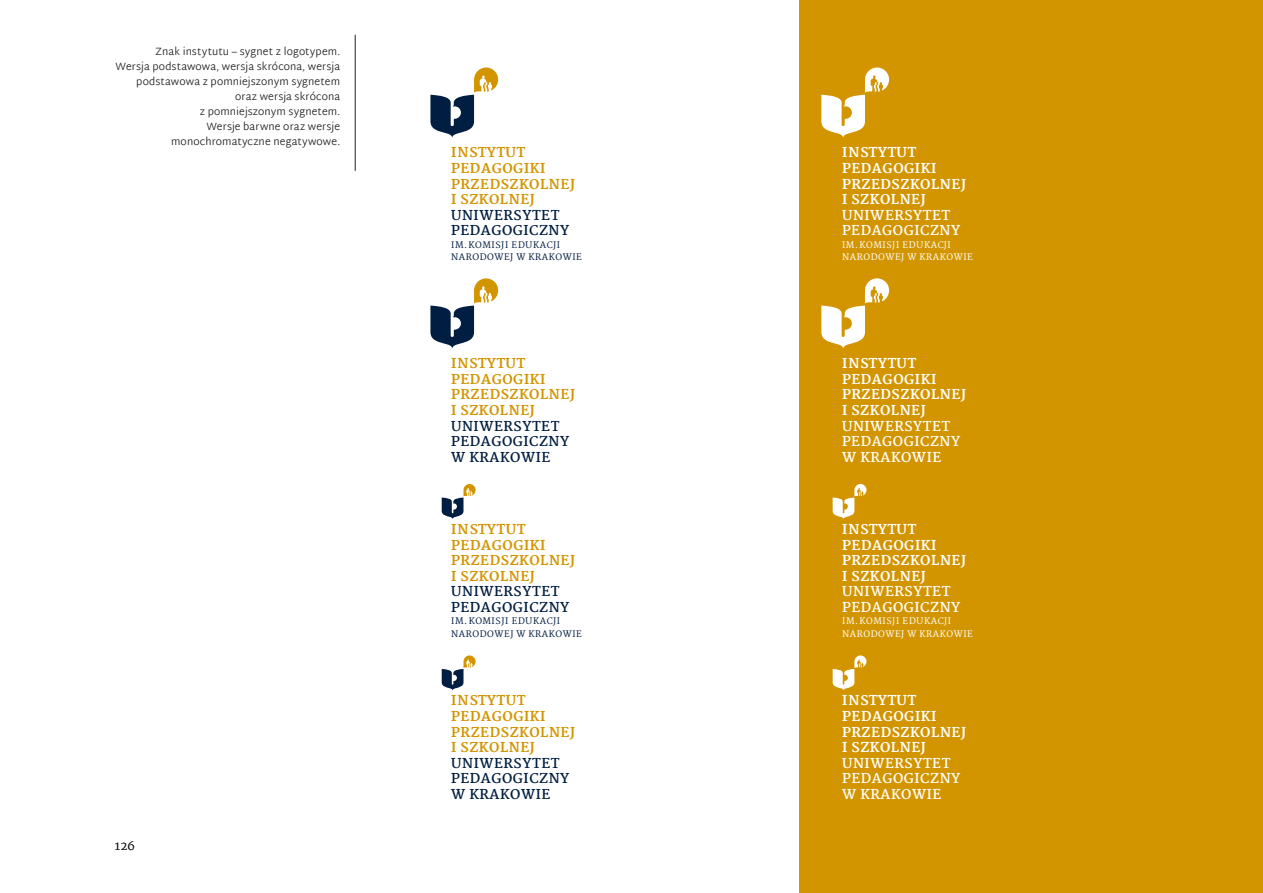
<style>
.page{position:relative;width:1263px;height:893px;background:#fff}
.page>*{position:absolute;margin:0;border:0;box-sizing:border-box;transform-origin:0 0}
.t1{font:800 13.35px/15.6px "Martel";letter-spacing:.04em;color:#d29500}
.t2{font:800 13.35px/15.6px "Martel";letter-spacing:.04em;color:#fff}
.t3{font:300 12px "Martel";color:#231f20}
.Opis{font:300 10.5px/15px "Martel Sans";letter-spacing:.01em;color:#231f20;text-align:right}
.t4{font:600 8.85px/12.5px "Martel";letter-spacing:.06em;color:#001e41}
.t5{font:600 8.85px/12.5px "Martel";letter-spacing:.06em;color:#fff}
.s1{font-weight:700;color:#001e41}
.s2{font-weight:700}
</style>
<div class="page">
<hr style="left:355px;top:35px;width:1px;height:136px;background:#231f20">
<div style="left:799px;top:0;width:464px;height:893px;background:#d29500"></div>
<svg style="left:430px;top:68px;width:68px;height:69px"></svg>
<svg style="left:430px;top:278px;width:68px;height:70px"></svg>
<svg style="left:442px;top:484px;width:34px;height:35px"></svg>
<svg style="left:442px;top:655px;width:34px;height:35px"></svg>
<svg style="left:821px;top:68px;width:68px;height:69px"></svg>
<svg style="left:821px;top:278px;width:68px;height:70px"></svg>
<svg style="left:833px;top:484px;width:33px;height:35px"></svg>
<svg style="left:833px;top:655px;width:33px;height:35px"></svg>
<p class="Opis" style="left:116px;top:44px;width:226px">Znak instytutu – sygnet z logotypem.<br>Wersja podstawowa, wersja skrócona, wersja podstawowa z pomniejszonym sygnetem oraz wersja skrócona<br>z pomniejszonym sygnetem.<br>Wersje barwne oraz wersje monochromatyczne negatywowe.</p>
<p class="t3" style="left:115px;top:839px;width:21px">126</p>
<p class="t1" style="left:451px;top:145px;width:125px">INSTYTUT<br>PEDAGOGIKI<br>PRZEDSZKOLNEJ<br>I SZKOLNEJ<br><span class="s1">UNIWERSYTET<br>PEDAGOGICZNY</span></p>
<p class="t4" style="left:451px;top:239px;width:132px">IM.KOMISJI EDUKACJI<br>NARODOWEJ W KRAKOWIE</p>
<p class="t1" style="left:451px;top:356px;width:125px">INSTYTUT<br>PEDAGOGIKI<br>PRZEDSZKOLNEJ<br>I SZKOLNEJ<br><span class="s1">UNIWERSYTET<br>PEDAGOGICZNY<br>W KRAKOWIE</span></p>
<p class="t1" style="left:451px;top:522px;width:125px">INSTYTUT<br>PEDAGOGIKI<br>PRZEDSZKOLNEJ<br>I SZKOLNEJ<br><span class="s1">UNIWERSYTET<br>PEDAGOGICZNY</span></p>
<p class="t4" style="left:451px;top:615px;width:132px">IM.KOMISJI EDUKACJI<br>NARODOWEJ W KRAKOWIE</p>
<p class="t1" style="left:451px;top:693px;width:125px">INSTYTUT<br>PEDAGOGIKI<br>PRZEDSZKOLNEJ<br>I SZKOLNEJ<br><span class="s1">UNIWERSYTET<br>PEDAGOGICZNY<br>W KRAKOWIE</span></p>
<p class="t2" style="left:842px;top:145px;width:125px">INSTYTUT<br>PEDAGOGIKI<br>PRZEDSZKOLNEJ<br>I SZKOLNEJ<br><span class="s2">UNIWERSYTET<br>PEDAGOGICZNY</span></p>
<p class="t5" style="left:842px;top:239px;width:132px">IM.KOMISJI EDUKACJI<br>NARODOWEJ W KRAKOWIE</p>
<p class="t2" style="left:842px;top:356px;width:125px">INSTYTUT<br>PEDAGOGIKI<br>PRZEDSZKOLNEJ<br>I SZKOLNEJ<br><span class="s2">UNIWERSYTET<br>PEDAGOGICZNY<br>W KRAKOWIE</span></p>
<p class="t2" style="left:842px;top:522px;width:125px">INSTYTUT<br>PEDAGOGIKI<br>PRZEDSZKOLNEJ<br>I SZKOLNEJ<br><span class="s2">UNIWERSYTET<br>PEDAGOGICZNY</span></p>
<p class="t5" style="left:842px;top:615px;width:132px">IM.KOMISJI EDUKACJI<br>NARODOWEJ W KRAKOWIE</p>
<p class="t2" style="left:842px;top:693px;width:125px">INSTYTUT<br>PEDAGOGIKI<br>PRZEDSZKOLNEJ<br>I SZKOLNEJ<br><span class="s2">UNIWERSYTET<br>PEDAGOGICZNY<br>W KRAKOWIE</span></p>
</div>
